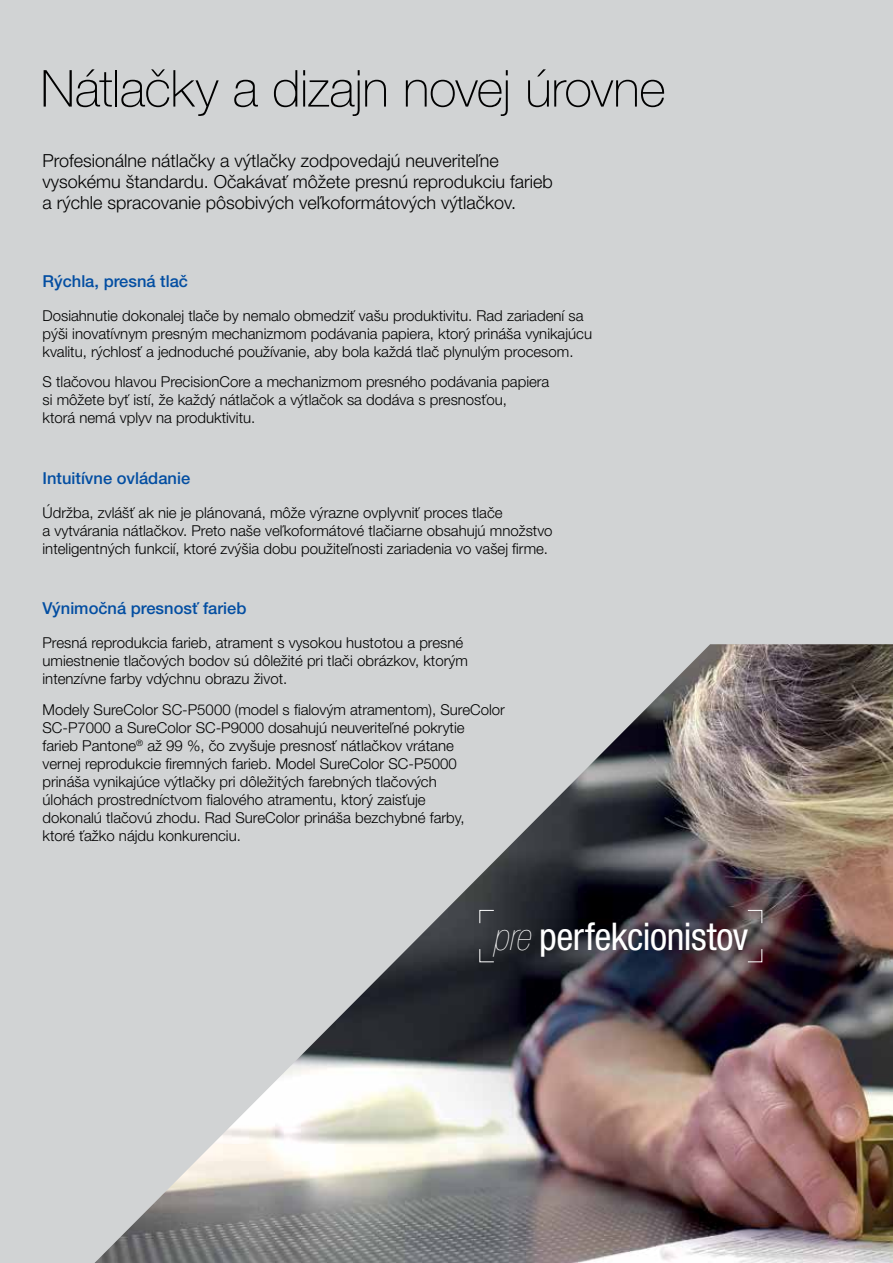
<style>
.page{position:relative;width:893px;height:1263px;background:#d1d3d4}
.page>*{position:absolute;margin:0;border:0;box-sizing:border-box;transform-origin:0 0}
.t1{font:100 51px "Helvetica Neue LT Pro";letter-spacing:-.01em;color:#000}
.t2{font:condensed 38.25px "Helvetica Neue LT Pro";letter-spacing:-.015em;color:#fff}
.t3{font:300 18px/21px "Helvetica Neue LT Pro";color:#000}
.t4{font:500 16.5px "Helvetica Neue LT Pro";color:#034ea2}
.t5{font:300 15px/18px "Helvetica Neue LT Pro";color:#000}
.s1{font-weight:200;font-style:italic}
</style>
<div class="page">
<img style="left:95px;top:644px;width:798px;height:619px">
<svg style="left:479px;top:910px;width:284px;height:52px;background:#322f38"></svg>
<h1 class="t1" style="left:40px;top:59px;width:627px">Nátlačky a dizajn novej úrovne</h1>
<p class="t3" style="left:43px;top:149px;width:512px">Profesionálne nátlačky a výtlačky zodpovedajú neuveriteľne vysokému štandardu. Očakávať môžete presnú reprodukciu farieb a rýchle spracovanie pôsobivých veľkoformátových výtlačkov.</p>
<p class="t4" style="left:43px;top:271px;width:147px">Rýchla, presná tlač</p>
<p class="t5" style="left:43px;top:306px;width:551px">Dosiahnutie dokonalej tlače by nemalo obmedziť vašu produktivitu. Rad zariadení sa pýši inovatívnym presným mechanizmom podávania papiera, ktorý prináša vynikajúcu kvalitu, rýchlosť a jednoduché používanie, aby bola každá tlač plynulým procesom.</p>
<p class="t5" style="left:43px;top:373px;width:508px">S tlačovou hlavou PrecisionCore a mechanizmom presného podávania papiera si môžete byť istí, že každý nátlačok a výtlačok sa dodáva s presnosťou,<br>ktorá nemá vplyv na produktivitu.</p>
<p class="t4" style="left:43px;top:468px;width:149px">Intuitívne ovládanie</p>
<p class="t5" style="left:43px;top:503px;width:512px">Údržba, zvlášť ak nie je plánovaná, môže výrazne ovplyvniť proces tlače<br>a vytvárania nátlačkov. Preto naše veľkoformátové tlačiarne obsahujú množstvo inteligentných funkcií, ktoré zvýšia dobu použiteľnosti zariadenia vo vašej firme.</p>
<p class="t4" style="left:43px;top:598px;width:205px">Výnimočná presnosť farieb</p>
<p class="t5" style="left:43px;top:633px;width:427px">Presná reprodukcia farieb, atrament s vysokou hustotou a presné umiestnenie tlačových bodov sú dôležité pri tlači obrázkov, ktorým intenzívne farby vdýchnu obrazu život.</p>
<p class="t5" style="left:43px;top:700px;width:464px">Modely SureColor SC-P5000 (model s fialovým atramentom), SureColor SC-P7000 a SureColor SC-P9000 dosahujú neuveriteľné pokrytie<br>farieb Pantone<sup>®</sup> až 99 %, čo zvyšuje presnosť nátlačkov vrátane<br>vernej reprodukcie firemných farieb. Model SureColor SC-P5000 prináša vynikajúce výtlačky pri dôležitých farebných tlačových<br>úlohách prostredníctvom fialového atramentu, ktorý zaisťuje<br>dokonalú tlačovú zhodu. Rad SureColor prináša bezchybné farby,<br>ktoré ťažko nájdu konkurenciu.</p>
<h2 class="t2" style="left:493px;top:914px;width:257px"><span class="s1">pre</span> perfekcionistov</h2>
</div>
